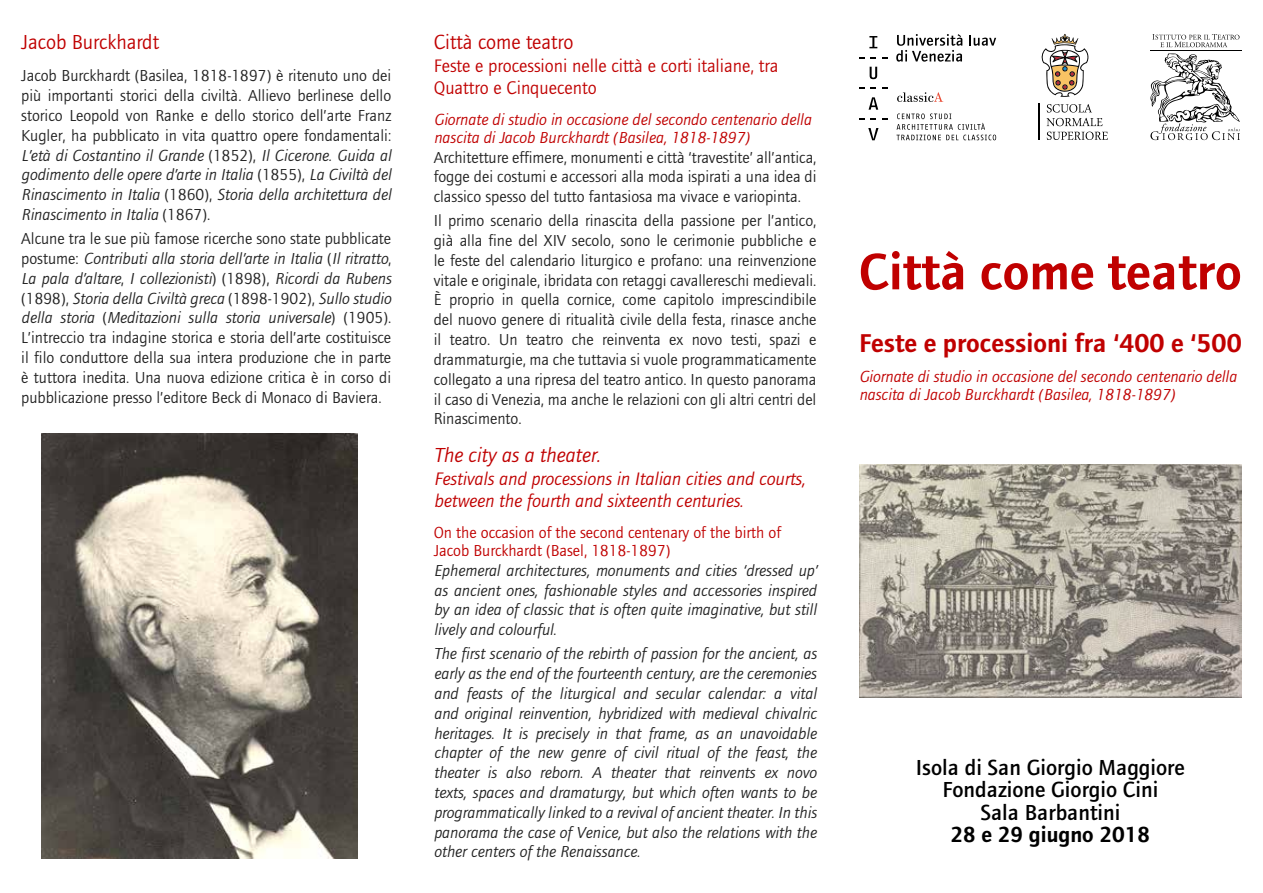
<style>
.page{position:relative;width:1263px;height:893px;background:#fff}
.page>*{position:absolute;margin:0;border:0;box-sizing:border-box;transform-origin:0 0}
.t1{font:600 52.5px "Foundry Journal";color:#c00000}
.t2{font:600 26.7px "Foundry Journal";color:#c00000}
.t3{font:500 22.5px/22.2px "Foundry Journal";color:#000;text-align:center}
.t4{font:600 22.5px "Foundry Journal";color:#000}
.t5{font:21px "Foundry Journal";color:#c00000}
.t6{font:italic 21px "Foundry Journal";color:#c00000}
.t7{font:italic 18.75px/22.5px "Foundry Journal";color:#c00000}
.t8{font:18.75px/22.5px "Foundry Journal";color:#c00000}
.t9{font:16.5px/19.8px "Foundry Journal";color:#222;text-align:justify}
.t10{font:italic 16.5px/19.8px "Foundry Journal";color:#222;text-align:justify}
.t11{font:italic 16.5px/18px "Foundry Journal";color:#c00000}
.t12{font:16.5px/18px "Foundry Journal";color:#c00000}
.s1{font-style:italic}
</style>
<div class="page">
<img style="left:42px;top:434px;width:316px;height:425px">
<img style="left:859px;top:464px;width:383px;height:233px">
<svg style="left:869px;top:36px;width:8px;height:12px"></svg>
<svg style="left:859px;top:57px;width:17px;height:1px"></svg>
<svg style="left:870px;top:67px;width:7px;height:12px"></svg>
<svg style="left:859px;top:87px;width:17px;height:2px"></svg>
<svg style="left:882px;top:87px;width:6px;height:2px"></svg>
<svg style="left:868px;top:97px;width:10px;height:13px"></svg>
<svg style="left:859px;top:118px;width:17px;height:2px"></svg>
<svg style="left:882px;top:118px;width:6px;height:2px"></svg>
<svg style="left:868px;top:128px;width:10px;height:12px"></svg>
<svg style="left:969px;top:35px;width:27px;height:11px"></svg>
<svg style="left:896px;top:34px;width:66px;height:28px"></svg>
<svg style="left:897px;top:92px;width:46px;height:10px"></svg>
<svg style="left:896px;top:113px;width:100px;height:27px"></svg>
<svg style="left:1150px;top:54px;width:90px;height:86px"></svg>
<hr style="left:1150px;top:50px;width:92px;height:1px;background:#000">
<svg style="left:1152px;top:34px;width:87px;height:13px"></svg>
<svg style="left:1041px;top:34px;width:47px;height:63px"></svg>
<hr style="left:1038px;top:104px;width:2px;height:36px;background:#000">
<svg style="left:1046px;top:104px;width:56px;height:22px"></svg>
<svg style="left:1047px;top:132px;width:61px;height:8px"></svg>
<p class="t5" style="left:21px;top:30px;width:139px">Jacob Burckhardt</p>
<p class="t9" style="left:21px;top:66px;width:371px">Jacob Burckhardt (Basilea, 1818-1897) è ritenuto uno dei più importanti storici della civiltà. Allievo berlinese dello storico Leopold von Ranke e dello storico dell’arte Franz Kugler, ha pubblicato in vita quattro opere fondamentali:<br><span class="s1">L’età di Costantino il Grande</span> (1852), <span class="s1">Il Cicerone. Guida al godimento delle opere d’arte in Italia</span> (1855), <span class="s1">La Civiltà del Rinascimento in Italia</span> (1860), <span class="s1">Storia della architettura del Rinascimento in Italia</span> (1867).</p>
<p class="t9" style="left:21px;top:229px;width:371px">Alcune tra le sue più famose ricerche sono state pubblicate postume: <span class="s1">Contributi alla storia dell’arte in Italia</span> (<span class="s1">Il ritratto</span>, <span class="s1">La pala d’altare</span>, <span class="s1">I collezionisti</span>) (1898), <span class="s1">Ricordi da Rubens </span>(1898), <span class="s1">Storia della Civiltà greca</span> (1898-1902), <span class="s1">Sullo studio della storia</span> (<span class="s1">Meditazioni sulla storia universale</span>) (1905).<br>L’intreccio tra indagine storica e storia dell’arte costituisce il filo conduttore della sua intera produzione che in parte è tuttora inedita. Una nuova edizione critica è in corso di pubblicazione presso l’editore Beck di Monaco di Baviera.</p>
<p class="t5" style="left:434px;top:31px;width:141px">Città come teatro</p>
<p class="t8" style="left:434px;top:54px;width:346px">Feste e processioni nelle città e corti italiane, tra<br>Quattro e Cinquecento</p>
<p class="t11" style="left:434px;top:111px;width:379px">Giornate di studio in occasione del secondo centenario della nascita di Jacob Burckhardt (Basilea, 1818-1897)</p>
<p class="t9" style="left:434px;top:148px;width:384px">Architetture effimere, monumenti e città ‘travestite’ all’antica, fogge dei costumi e accessori alla moda ispirati a una idea di classico spesso del tutto fantasiosa ma vivace e variopinta.</p>
<p class="t9" style="left:434px;top:211px;width:384px">Il primo scenario della rinascita della passione per l’antico, già alla fine del XIV secolo, sono le cerimonie pubbliche e le feste del calendario liturgico e profano: una reinvenzione vitale e originale, ibridata con retaggi cavallereschi medievali.<br>È proprio in quella cornice, come capitolo imprescindibile del nuovo genere di ritualità civile della festa, rinasce anche il teatro. Un teatro che reinventa ex novo testi, spazi e drammaturgie, ma che tuttavia si vuole programmaticamente collegato a una ripresa del teatro antico. In questo panorama il caso di Venezia, ma anche le relazioni con gli altri centri del Rinascimento.</p>
<p class="t6" style="left:434px;top:444px;width:168px">The city as a theater.</p>
<p class="t7" style="left:434px;top:468px;width:373px">Festivals and processions in Italian cities and courts, between the fourth and sixteenth centuries.</p>
<p class="t12" style="left:434px;top:524px;width:349px">On the occasion of the second centenary of the birth of<br>Jacob Burckhardt (Basel, 1818-1897)</p>
<p class="t10" style="left:434px;top:561px;width:384px">Ephemeral architectures, monuments and cities ‘dressed up’ as ancient ones, fashionable styles and accessories inspired by an idea of classic that is often quite imaginative, but still lively and colourful.</p>
<p class="t10" style="left:434px;top:644px;width:384px">The first scenario of the rebirth of passion for the ancient, as early as the end of the fourteenth century, are the ceremonies and feasts of the liturgical and secular calendar: a vital and original reinvention, hybridized with medieval chivalric heritages. It is precisely in that frame, as an unavoidable chapter of the new genre of civil ritual of the feast, the theater is also reborn. A theater that reinvents ex novo texts, spaces and dramaturgy, but which often wants to be programmatically linked to a revival of ancient theater. In this panorama the case of Venice, but also the relations with the other centers of the Renaissance.</p>
<h1 class="t1" style="left:859px;top:242px;width:384px">Città come teatro</h1>
<h2 class="t2" style="left:859px;top:327px;width:384px">Feste e processioni fra ‘400 e ‘500</h2>
<p class="t11" style="left:859px;top:368px;width:379px">Giornate di studio in occasione del secondo centenario della nascita di Jacob Burckhardt (Basilea, 1818-1897)</p>
<h3 class="t3" style="left:916px;top:757px;width:270px">Isola di San Giorgio Maggiore<br>Fondazione Giorgio Cini<br>Sala Barbantini</h3>
<h3 class="t4" style="left:950px;top:821px;width:201px">28 e 29 giugno 2018</h3>
</div>
